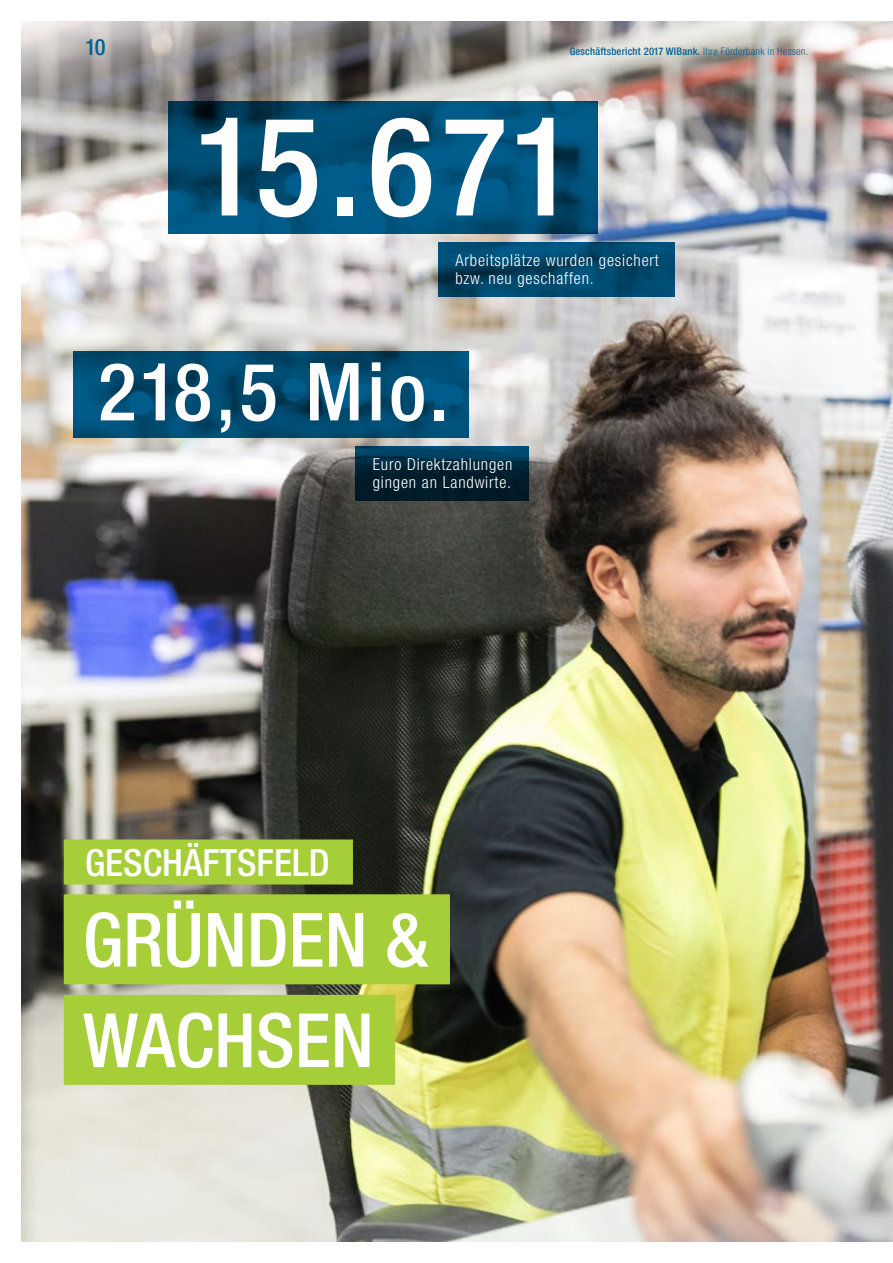
<style>
.page{position:relative;width:893px;height:1263px;background:#fff}
.page>*{position:absolute;margin:0;border:0;box-sizing:border-box;transform-origin:0 0}
.t1{font:500 condensed 138px "Helvetica Neue";color:#fff}
.t2{font:500 condensed 80.25px "Helvetica Neue";letter-spacing:.04em;color:#fff}
.t3{font:500 condensed 75px/100.5px "Helvetica Neue";color:#fff}
.t4{font:500 condensed 37.5px "Helvetica Neue";color:#fff}
.t5{font:500 condensed 22.5px "Helvetica Neue";color:#006191}
.t6{font:300 condensed 16.5px/18px "Helvetica Neue";letter-spacing:.05em;color:#fff}
.t7{font:500 condensed 10.5px "Helvetica Neue";letter-spacing:.02em;color:#006191}
.s1{font-weight:300}
</style>
<div class="page">
<img style="left:21px;top:81px;width:872px;height:1161px">
<svg style="left:21px;top:81px;width:534px;height:163px"></svg>
<svg style="left:21px;top:21px;width:872px;height:60px;background:#a9a3a0"></svg>
<div style="left:64px;top:894px;width:386px;height:90px;background:#a6ce39"></div>
<div style="left:64px;top:995px;width:331px;height:90px;background:#a6ce39"></div>
<div style="left:64px;top:839px;width:289px;height:45px;background:#a6ce39"></div>
<svg style="left:73px;top:351px;width:396px;height:86px;background:#004b70"></svg>
<svg style="left:356px;top:446px;width:173px;height:55px;background:#00273b"></svg>
<svg style="left:168px;top:101px;width:430px;height:133px;background:#004f76"></svg>
<svg style="left:438px;top:242px;width:237px;height:55px;background:#00476b"></svg>
<h3 class="t5" style="left:85px;top:34px;width:22px">10</h3>
<p class="t7" style="left:570px;top:45px;width:240px">Geschäftsbericht 2017 WIBank. <span class="s1">Ihre Förderbank in Hessen.</span></p>
<h1 class="t1" style="left:193px;top:84px;width:384px">15.671</h1>
<p class="t6" style="left:455px;top:251px;width:205px">Arbeitsplätze wurden gesichert bzw. neu geschaffen.</p>
<h2 class="t2" style="left:98px;top:344px;width:352px">218,5 Mio.</h2>
<p class="t6" style="left:373px;top:455px;width:141px">Euro Direktzahlungen gingen an Landwirte.</p>
<h3 class="t4" style="left:85px;top:840px;width:246px">GESCHÄFTSFELD</h3>
<h3 class="t3" style="left:83px;top:889px;width:347px">GRÜNDEN &amp;<br>WACHSEN</h3>
</div>
